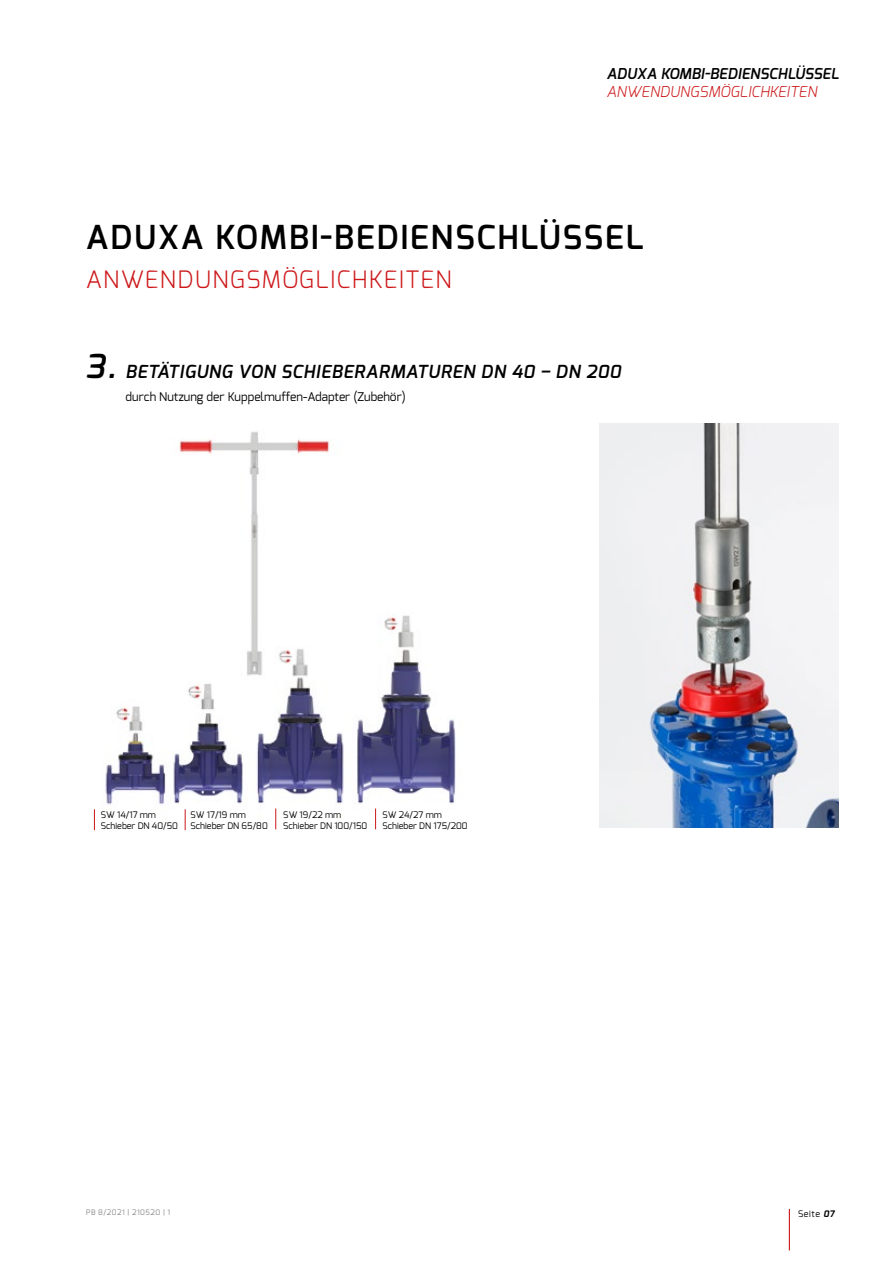
<style>
.page{position:relative;width:893px;height:1263px;background:#fff}
.page>*{position:absolute;margin:0;border:0;box-sizing:border-box;transform-origin:0 0}
.t1{font:600 33px "Exo";letter-spacing:.06em;color:#000}
.t2{font:300 24px "Exo";letter-spacing:.06em;color:#cd1719}
.t3{font:italic 600 18px "Exo";letter-spacing:.04em;color:#000}
.t4{font:italic 600 15px "Exo";letter-spacing:.01em;color:#000}
.t5{font:italic 300 15px "Exo";letter-spacing:.01em;color:#cd1719}
.t6{font:12px "Exo";color:#000}
.t7{font:9px/10.8px "Exo";color:#000}
.t8{font:7.5px "Exo";letter-spacing:.06em;color:#878787}
.s1{font-size:33px}
.s2{font-weight:700;font-style:italic}
</style>
<div class="page">
<hr style="left:789px;top:1209px;width:1px;height:41px;background:#cd1719">
<img style="left:93px;top:431px;width:363px;height:396px">
<svg style="left:94px;top:809px;width:1px;height:21px"></svg>
<svg style="left:185px;top:809px;width:1px;height:21px"></svg>
<svg style="left:275px;top:808px;width:1px;height:21px"></svg>
<svg style="left:375px;top:808px;width:1px;height:21px"></svg>
<img style="left:600px;top:423px;width:239px;height:404px">
<h3 class="t4" style="left:607px;top:64px;width:234px">ADUXA KOMBI-BEDIENSCHLÜSSEL</h3>
<h3 class="t5" style="left:607px;top:82px;width:212px">ANWENDUNGSMÖGLICHKEITEN</h3>
<h1 class="t1" style="left:86px;top:215px;width:559px">ADUXA KOMBI-BEDIENSCHLÜSSEL</h1>
<h2 class="t2" style="left:86px;top:264px;width:367px">ANWENDUNGSMÖGLICHKEITEN</h2>
<h3 class="t3" style="left:86px;top:360px;width:537px"><span class="s1">3.</span> BETÄTIGUNG VON SCHIEBERARMATUREN DN 40 – DN 200</h3>
<h3 class="t6" style="left:126px;top:389px;width:282px">durch Nutzung der Kuppelmuffen-Adapter (Zubehör)</h3>
<p class="t7" style="left:101px;top:809px;width:79px">SW 14/17 mm<br>Schieber DN 40/50</p>
<p class="t7" style="left:191px;top:809px;width:79px">SW 17/19 mm<br>Schieber DN 65/80</p>
<p class="t7" style="left:283px;top:809px;width:85px">SW 19/22 mm<br>Schieber DN 100/150</p>
<p class="t7" style="left:383px;top:809px;width:87px">SW 24/27 mm<br>Schieber DN 175/200</p>
<p class="t8" style="left:86px;top:1208px;width:86px">PB 8/2021 | 210520 | 1</p>
<p class="t7" style="left:798px;top:1208px;width:38px">Seite <span class="s2">07</span></p>
</div>
